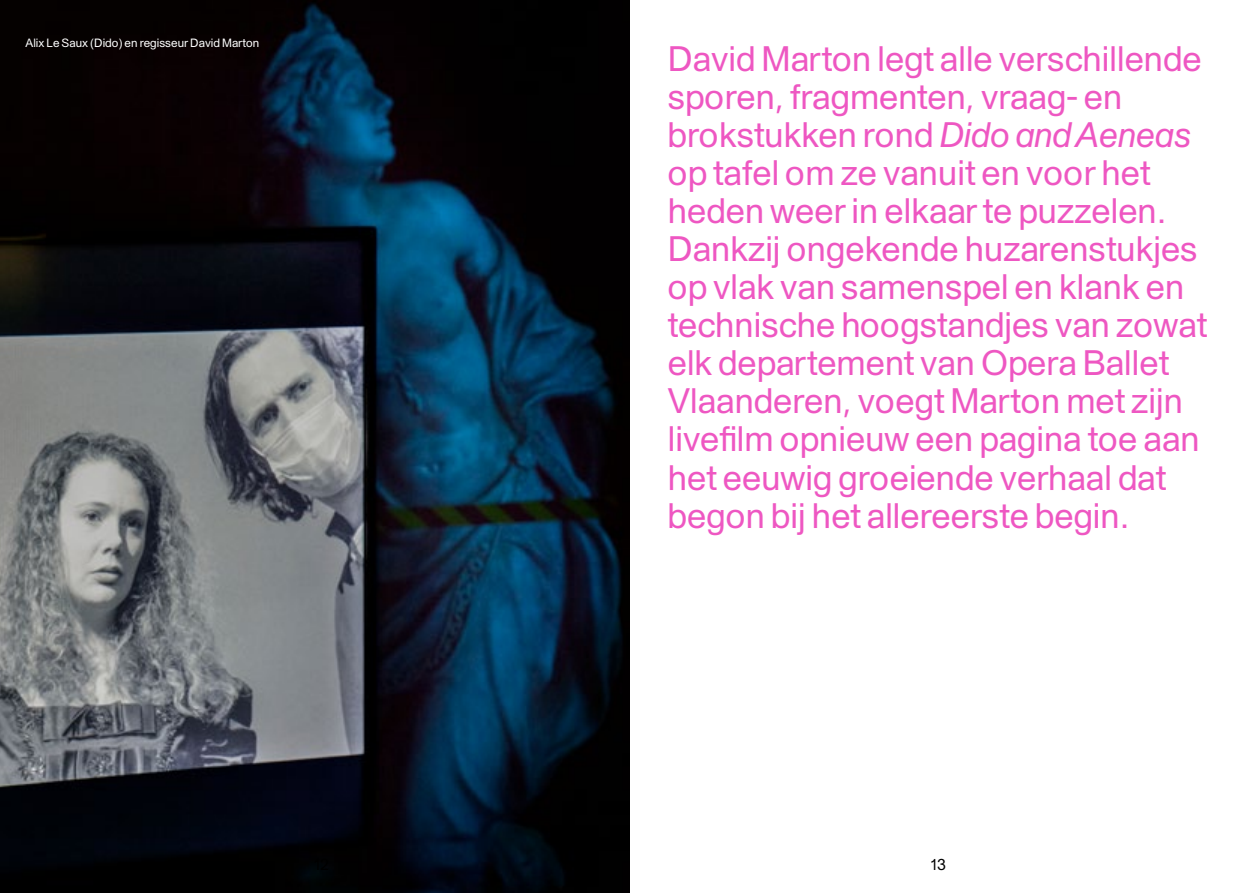
<style>
.page{position:relative;width:1259px;height:893px;background:#fff}
.page>*{position:absolute;margin:0;border:0;box-sizing:border-box;transform-origin:0 0}
.t1{font:35.4px/38.1px "Peace";color:#ee57c2}
.t2{font:15.75px "Peace";color:#000}
.t3{font:12px "Peace";color:#fff}
.s1{font-style:italic}
</style>
<div class="page">
<img style="left:0;top:0;width:629px;height:893px">
<p class="t3" style="left:26px;top:34px;width:235px">Alix Le Saux (Dido) en regisseur David Marton</p>
<p class="t1" style="left:668px;top:37px;width:541px">David Marton legt alle verschillende sporen, fragmenten, vraag- en brokstukken rond <span class="s1">Dido and Aeneas </span>op tafel om ze vanuit en voor het heden weer in elkaar te puzzelen.<br>Dankzij ongekende huzarenstukjes op vlak van samenspel en klank en technische hoogstandjes van zowat elk departement van Opera Ballet Vlaanderen, voegt Marton met zijn livefilm opnieuw een pagina toe aan het eeuwig groeiende verhaal dat begon bij het allereerste begin.</p>
<p class="t2" style="left:929px;top:853px;width:18px">13</p>
</div>
